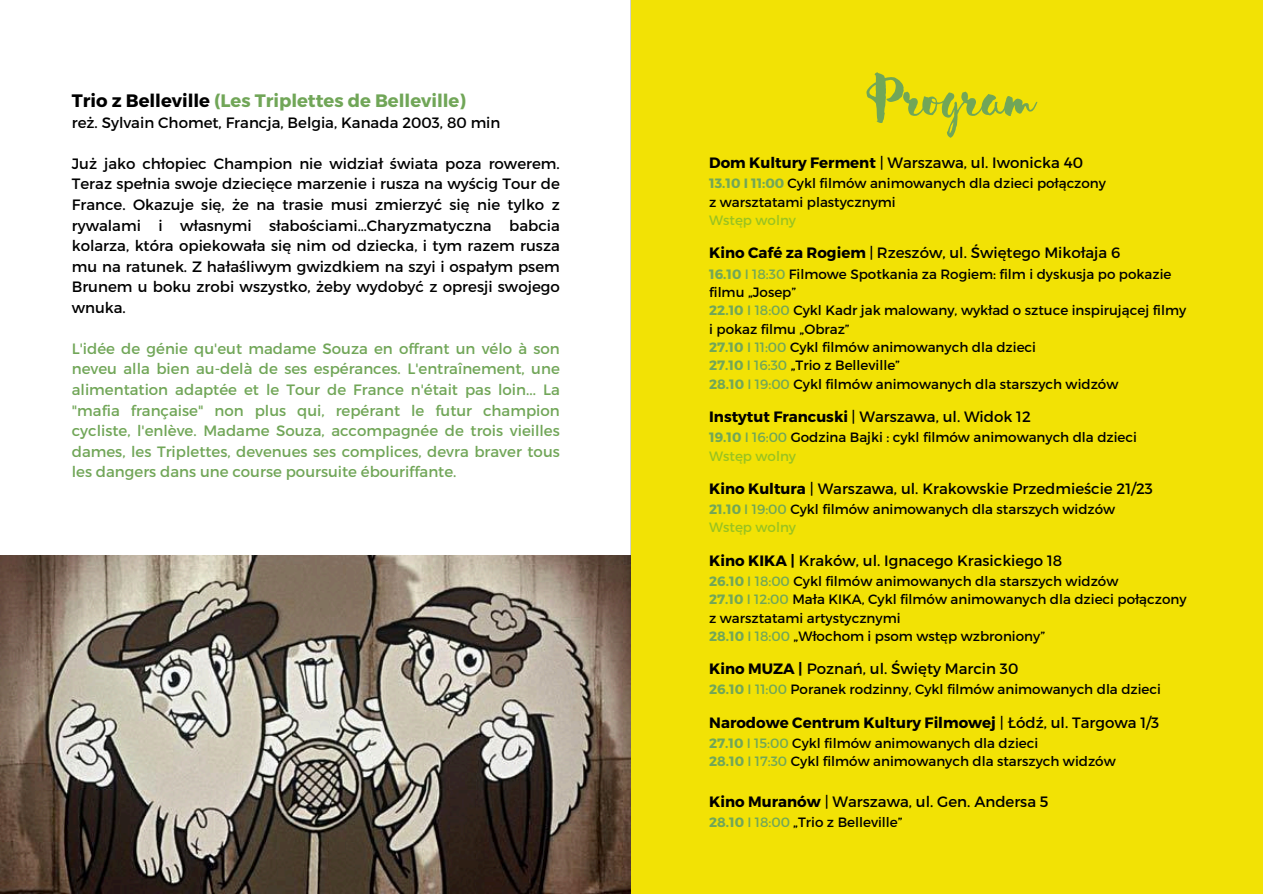
<style>
.page{position:relative;width:1263px;height:894px;background:#fff}
.page>*{position:absolute;margin:0;border:0;box-sizing:border-box;transform-origin:0 0}
.t1{font:63px "Sensa Brush Fill";color:#71a658}
.t2{font:700 18px "Montserrat";color:#71a658}
.t3{font:15px/20.5px "Montserrat";color:#000;text-align:justify}
.t4{font:15px/20.5px "Montserrat";color:#71a658;text-align:justify}
.t5{font:700 15px "Montserrat";color:#000}
.t6{font:13.5px/18.3px "Montserrat";color:#000}
.t7{font:13.5px "Montserrat";color:#99c221}
.s1{color:#000}
.s2{font-weight:700}
.s3{font-weight:700;color:#71a658}
.s4{color:#71a658}
.s5{font-weight:400}
</style>
<div class="page">
<svg style="left:630px;top:0;width:1px;height:555px"></svg>
<img style="left:0;top:555px;width:631px;height:338px">
<div style="left:631px;top:0;width:632px;height:893px;background:#f2e205"></div>
<p class="t2" style="left:72px;top:89px;width:395px"><span class="s1">Trio z Belleville</span> (Les Triplettes de Belleville)</p>
<p class="t3" style="left:72px;top:111px;width:430px">reż. Sylvain Chomet, Francja, Belgia, Kanada 2003, 80 min</p>
<p class="t3" style="left:72px;top:152px;width:489px">Już jako chłopiec Champion nie widział świata poza rowerem.<br>Teraz spełnia swoje dziecięce marzenie i rusza na wyścig Tour de France. Okazuje się, że na trasie musi zmierzyć się nie tylko z rywalami i własnymi słabościami…Charyzmatyczna babcia kolarza, która opiekowała się nim od dziecka, i tym razem rusza mu na ratunek. Z hałaśliwym gwizdkiem na szyi i ospałym psem Brunem u boku zrobi wszystko, żeby wydobyć z opresji swojego wnuka.</p>
<p class="t4" style="left:72px;top:337px;width:489px">L'idée de génie qu'eut madame Souza en offrant un vélo à son neveu alla bien au-delà de ses espérances. L'entraînement, une alimentation adaptée et le Tour de France n'était pas loin... La "mafia française" non plus qui, repérant le futur champion cycliste, l'enlève. Madame Souza, accompagnée de trois vieilles dames, les Triplettes, devenues ses complices, devra braver tous les dangers dans une course poursuite ébouriffante.</p>
<p class="t1" style="left:866px;top:60px;width:170px">Program</p>
<p class="t3" style="left:709px;top:152px;width:375px"><span class="s2">Dom Kultury Ferment</span> | Warszawa, ul. Iwonicka 40</p>
<p class="t6" style="left:709px;top:174px;width:398px"><span class="s3">13.10 I 11:00</span> Cykl filmów animowanych dla dzieci połączony</p>
<p class="t6" style="left:709px;top:192px;width:188px">z warsztatami plastycznymi</p>
<p class="t7" style="left:709px;top:211px;width:88px">Wstęp wolny</p>
<p class="t3" style="left:709px;top:242px;width:413px"><span class="s2">Kino Café za Rogiem</span> | Rzeszów, ul. Świętego Mikołaja 6</p>
<p class="t6" style="left:709px;top:264px;width:464px"><span class="s3">16.10</span> <span class="s4">I 18:30</span> Filmowe Spotkania za Rogiem: film i dyskusja po pokazie filmu „Josep”</p>
<p class="t6" style="left:709px;top:300px;width:479px"><span class="s3">22.10</span> <span class="s4">I 18:00</span> Cykl Kadr jak malowany, wykład o sztuce inspirującej filmy</p>
<p class="t6" style="left:709px;top:319px;width:142px">i pokaz filmu „Obraz”</p>
<p class="t6" style="left:709px;top:337px;width:328px"><span class="s3">27.10</span> <span class="s4">I 11:00</span> Cykl filmów animowanych dla dzieci</p>
<h2 class="t6" style="left:709px;top:356px;width:192px"><span class="s3">27.10</span> <span class="s4">I 16:30</span> „Trio z Belleville”</h2>
<p class="t6" style="left:709px;top:374px;width:411px"><span class="s3">28.10</span> <span class="s4">I 19:00</span> Cykl filmów animowanych dla starszych widzów</p>
<p class="t3" style="left:709px;top:405px;width:323px"><span class="s2">Instytut Francuski</span> | Warszawa, ul. Widok 12</p>
<p class="t6" style="left:709px;top:427px;width:429px"><span class="s3">19.10</span> <span class="s4">I 16:00</span> Godzina Bajki : cykl filmów animowanych dla dzieci</p>
<p class="t7" style="left:709px;top:447px;width:88px">Wstęp wolny</p>
<p class="t3" style="left:709px;top:477px;width:445px"><span class="s2">Kino Kultura</span> | Warszawa, ul. Krakowskie Przedmieście 21/23</p>
<p class="t6" style="left:709px;top:499px;width:408px"><span class="s3">21.10</span> <span class="s4">I 19:00</span> Cykl filmów animowanych dla starszych widzów</p>
<p class="t7" style="left:709px;top:518px;width:88px">Wstęp wolny</p>
<p class="t3" style="left:709px;top:549px;width:355px"><span class="s2">Kino KIKA |</span> Kraków, ul. Ignacego Krasickiego 18</p>
<p class="t6" style="left:709px;top:571px;width:411px"><span class="s3">26.10</span> <span class="s4">I 18:00</span> Cykl filmów animowanych dla starszych widzów</p>
<p class="t6" style="left:709px;top:589px;width:479px"><span class="s3">27.10</span> <span class="s4">I 12:00</span> Mała KIKA, Cykl filmów animowanych dla dzieci połączony z warsztatami artystycznymi</p>
<p class="t6" style="left:709px;top:626px;width:337px"><span class="s3">28.10</span> <span class="s4">I 18:00</span> „Włochom i psom wstęp wzbroniony”</p>
<p class="t3" style="left:709px;top:657px;width:311px"><span class="s2">Kino MUZA |</span> Poznań, ul. Święty Marcin 30</p>
<h2 class="t6" style="left:709px;top:679px;width:453px"><span class="s3">26.10</span> <span class="s4">I 11:00</span> Poranek rodzinny, Cykl filmów animowanych dla dzieci</h2>
<h2 class="t5" style="left:709px;top:712px;width:452px">Narodowe Centrum Kultury Filmowej <span class="s5">| Łódź, ul. Targowa 1/3</span></h2>
<h2 class="t6" style="left:709px;top:733px;width:330px"><span class="s3">27.10</span> <span class="s4">I 15:00</span> Cykl filmów animowanych dla dzieci</h2>
<h2 class="t6" style="left:709px;top:751px;width:408px"><span class="s3">28.10</span> <span class="s4">I 17:30</span> Cykl filmów animowanych dla starszych widzów</h2>
<p class="t3" style="left:709px;top:790px;width:341px"><span class="s2">Kino Muranów</span> | Warszawa, ul. Gen. Andersa 5</p>
<p class="t6" style="left:709px;top:811px;width:195px"><span class="s3">28.10</span> <span class="s4">I 18:00</span> „Trio z Belleville”</p>
</div>
